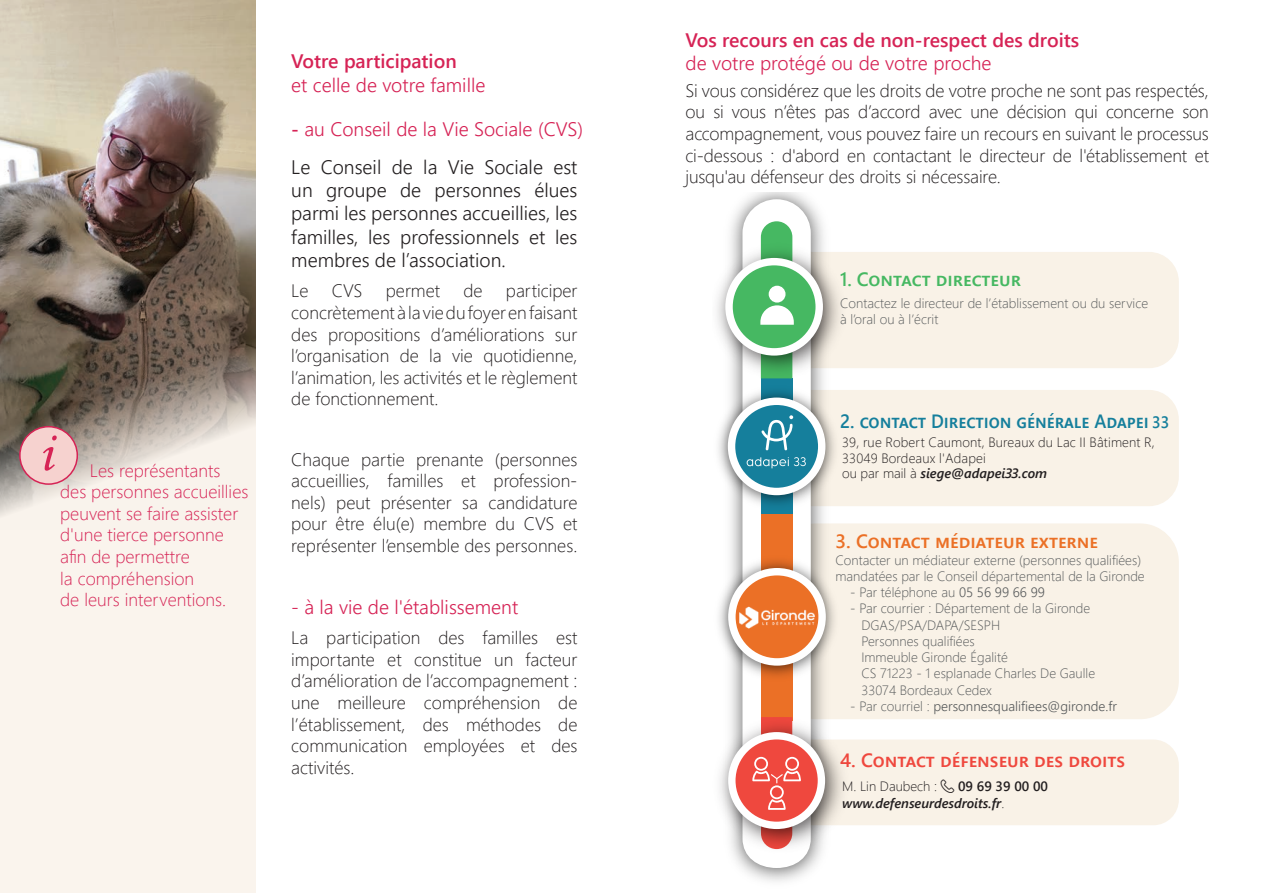
<style>
.page{position:relative;width:1263px;height:893px;background:#fff}
.page>*{position:absolute;margin:0;border:0;box-sizing:border-box;transform-origin:0 0}
.t1{font:55.5px "Monotype Corsiva";color:#d62355}
.t2{font:300 19.5px/37.3px "Segoe UI";color:#d62355}
.t3{font:300 19.5px/23.4px "Segoe UI";color:#231f20;text-align:justify}
.t4{font:600 19.5px "Segoe UI";color:#d62355}
.t5{font:600 19.2px "Segoe UI";color:#157f9c;scale:.95 1}
.t6{font:600 19.2px "Segoe UI";color:#ef483e}
.t7{font:600 19.2px "Segoe UI";color:#eb7026}
.t8{font:600 19.2px "Segoe UI";color:#46b862;scale:.95 1}
.t9{font:300 18px/21.6px "Segoe UI";color:#231f20;text-align:justify}
.t10{font:300 18px/21.6px "Segoe UI";color:#d62355}
.t11{font:300 13.5px/16.2px "Segoe UI";color:#575a5b}
.t12{font:300 13.5px/15.8px "Segoe UI";letter-spacing:.01em;color:#231f20}
.t13{font:300 13.5px "Segoe UI";color:#575a5b}
.t14{font:italic 600 13.5px/17.2px "Segoe UI";color:#231f20}
.s1{font-weight:600}
.s2{color:#231f20}
.s3{font-size:16.5px}
.s4{font-weight:600;font-style:italic}
.s5{font-style:inherit}
.s6{font-style:normal}
.s7{font-weight:300;font-style:normal}
</style>
<div class="page">
<div style="left:0;top:0;width:255px;height:893px;background:#faf4ed"></div>
<img style="left:0;top:0;width:255px;height:516px">
<div style="left:20px;top:427px;width:57px;height:57px;background:#f6d2cf;border-radius:50%"></div>
<div style="left:19px;top:426px;width:59px;height:59px;border:2px solid #d62355;border-radius:50%"></div>
<div style="left:777px;top:252px;width:402px;height:116px;background:#f9f2e7;border-radius:30px"></div>
<div style="left:777px;top:390px;width:402px;height:116px;background:#f9f2e7;border-radius:30px"></div>
<div style="left:777px;top:523px;width:402px;height:196px;background:#f9f2e7;border-radius:39px"></div>
<div style="left:777px;top:739px;width:402px;height:86px;background:#f9f2e7;border-radius:26px"></div>
<svg style="left:742px;top:199px;width:69px;height:669px"></svg>
<div style="left:761px;top:514px;width:31px;height:207px;background:#eb7026"></div>
<img style="left:717px;top:236px;width:122px;height:144px">
<div style="left:725px;top:258px;width:98px;height:98px;background:#fff;border-radius:50%"></div>
<div style="left:733px;top:265px;width:82px;height:83px;background:#46b862;border-radius:50%"></div>
<svg style="left:760px;top:221px;width:34px;height:157px"></svg>
<img style="left:717px;top:380px;width:119px;height:135px">
<div style="left:728px;top:398px;width:97px;height:97px;background:#fff;border-radius:50%"></div>
<div style="left:735px;top:405px;width:83px;height:83px;background:#157f9c;border-radius:50%"></div>
<img style="left:717px;top:550px;width:119px;height:136px">
<div style="left:728px;top:568px;width:98px;height:98px;background:#fff;border-radius:50%"></div>
<div style="left:736px;top:575px;width:82px;height:83px;background:#eb7026;border-radius:50%"></div>
<img style="left:717px;top:710px;width:138px;height:149px">
<div style="left:728px;top:732px;width:97px;height:97px;background:#fff;border-radius:50%"></div>
<div style="left:735px;top:739px;width:83px;height:83px;background:#ef483e;border-radius:50%"></div>
<svg style="left:752px;top:717px;width:49px;height:132px"></svg>
<img style="left:735px;top:599px;width:84px;height:37px">
<svg style="left:761px;top:415px;width:32px;height:35px"></svg>
<svg style="left:747px;top:457px;width:59px;height:12px"></svg>
<h1 class="t1" style="left:39px;top:418px;width:15px">i</h1>
<p class="t10" style="left:60px;top:461px;width:190px;text-indent:30px">Les représentants des personnes accueillies peuvent se faire assister d'une tierce personne afin de permettre<br>la compréhension<br>de leurs interventions.</p>
<p class="t4" style="left:291px;top:53px;width:167px">Votre participation</p>
<p class="t2" style="left:291px;top:68px;width:196px">et celle de votre famille</p>
<p class="t2" style="left:291px;top:109px;width:293px"><span class="s1">-</span> au Conseil de la Vie Sociale (CVS)<br><span class="s2">Le Conseil de la Vie Sociale est</span></p>
<p class="t3" style="left:291px;top:180px;width:288px">un groupe de personnes élues parmi les personnes accueillies, les familles, les professionnels et les membres de l’association.</p>
<p class="t9" style="left:291px;top:282px;width:19px">Le</p>
<p class="t9" style="left:332px;top:282px;width:32px">CVS</p>
<p class="t9" style="left:386px;top:282px;width:56px">permet</p>
<p class="t9" style="left:463px;top:282px;width:21px">de</p>
<p class="t9" style="left:291px;top:282px;width:288px;text-indent:215px">participer concrètement à la vie du foyer en faisant des propositions d’améliorations sur l’organisation de la vie quotidienne, l’animation, les activités et le règlement de fonctionnement.</p>
<p class="t9" style="left:291px;top:450px;width:288px">Chaque partie prenante (personnes accueillies, familles et profession&shy;nels) peut présenter sa candidature pour être élu(e) membre du CVS et représenter l’ensemble des personnes.</p>
<p class="t2" style="left:291px;top:586px;width:228px">- à la vie de l'établissement</p>
<p class="t9" style="left:291px;top:629px;width:288px">La participation des familles est importante et constitue un facteur d’amélioration de l’accompagnement : une meilleure compréhension de l’établissement, des méthodes de communication employées et des activités.</p>
<p class="t4" style="left:685px;top:32px;width:395px">Vos recours en cas de non-respect des droits</p>
<p class="t2" style="left:685px;top:47px;width:308px">de votre protégé ou de votre proche</p>
<p class="t9" style="left:685px;top:81px;width:525px">Si vous considérez que les droits de votre proche ne sont pas respectés, ou si vous n’êtes pas d’accord avec une décision qui concerne son accompagnement, vous pouvez faire un recours en suivant le processus ci-dessous : d'abord en contactant le directeur de l'établissement et jusqu'au défenseur des droits si nécessaire.</p>
<p class="t8" style="left:840px;top:269px;width:192px">1. CONTACT DIRECTEUR</p>
<p class="t11" style="left:840px;top:297px;width:310px">Contactez le directeur de l’établissement ou du service à l’oral ou à l’écrit</p>
<p class="t5" style="left:840px;top:410px;width:348px">2. CONTACT DIRECTION GÉNÉRALE ADAPEI <span class="s3">33</span></p>
<p class="t12" style="left:842px;top:435px;width:314px">39, rue Robert Caumont, Bureaux du Lac II Bâtiment R,<br>33049 Bordeaux l'Adapei<br>ou par mail à <span class="s4">siege@adapei33.com</span></p>
<p class="t7" style="left:835px;top:523px;width:264px">3. CONTACT MÉDIATEUR EXTERNE</p>
<p class="t11" style="left:835px;top:553px;width:311px">Contacter un médiateur externe (personnes qualifiées) mandatées par le Conseil départemental de la Gironde</p>
<p class="t11" style="left:850px;top:586px;width:196px">- Par téléphone au <span class="s5">05 56 99 66 99</span></p>
<p class="t11" style="left:861px;top:602px;width:235px;text-indent:-11px">- Par courrier : Département de la Gironde<br>DGAS/PSA/DAPA/SESPH<br>Personnes qualifiées<br>Immeuble Gironde Égalité<br>CS 71223 - 1 esplanade Charles De Gaulle<br>33074 Bordeaux Cedex</p>
<p class="t13" style="left:850px;top:701px;width:268px"><span class="s5">- Par courriel :</span> personnesqualifiees@gironde.fr</p>
<p class="t6" style="left:840px;top:742px;width:286px">4. CONTACT DÉFENSEUR DES DROITS</p>
<p class="t12" style="left:842px;top:779px;width:97px">M. Lin Daubech :</p>
<p class="t14" style="left:842px;top:778px;width:207px;text-indent:116px"><span class="s6">09 69 39 00 00 </span>www.defenseurdesdroits.fr<span class="s7">.</span></p>
</div>
